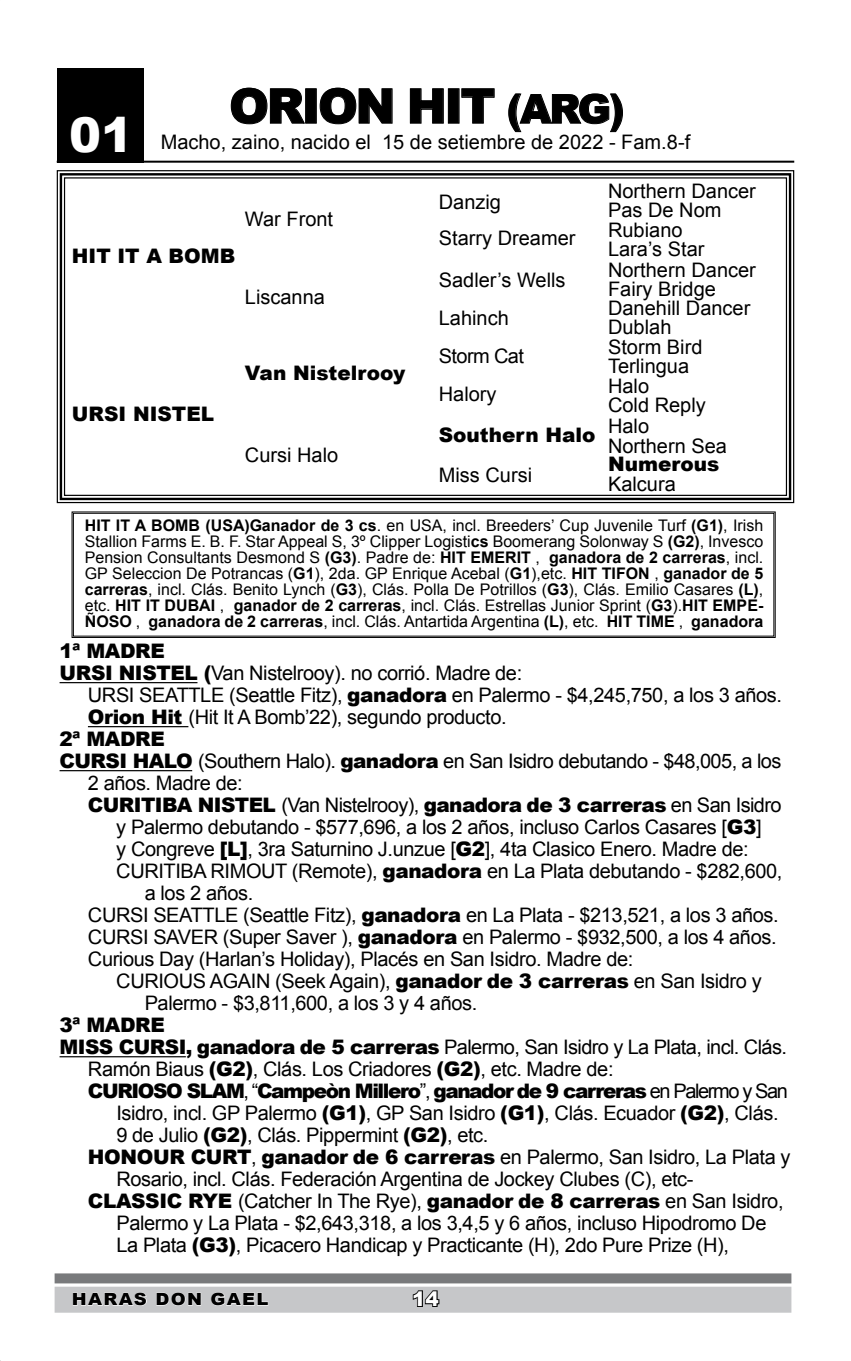
<style>
.page{position:relative;width:851px;height:1361px;background:#fff}
.page>*{position:absolute;margin:0;border:0;box-sizing:border-box;transform-origin:0 0}
.t1{font:900 48px "Arial";letter-spacing:-.05em;color:#000}
.t2{font:900 48px "Arial";color:#fff}
.t3{font:20px "Arial";letter-spacing:-.02em;color:#000}
.t4{font:20px "Arial";color:#000}
.t5{font:900 20px "Arial";letter-spacing:-.02em;color:#000}
.t6{font:900 20px "Arial";letter-spacing:-.07em;color:#000}
.t7{font:900 20px "Arial";color:#000}
.t8{font:900 20px "Arial";color:#fff}
.t9{font:900 16.8px "Arial";letter-spacing:.07em;color:#000;scale:1.08 1}
.t10{font:16px/16px "Arial";color:#000;text-align:justify}
.s1{font-size:40px}
.s2{font-weight:700}
.s3{font-weight:900}
.s4{font-weight:400}
</style>
<div class="page">
<div style="left:55px;top:1273px;width:736px;height:10px;background:#797a7c"></div>
<div style="left:55px;top:1286px;width:736px;height:26px;background:#c6c7c9"></div>
<div style="left:57px;top:68px;width:86px;height:94px;background:#000"></div>
<svg style="left:56px;top:170px;width:738px;height:334px"></svg>
<div style="left:60px;top:173px;width:731px;height:327px;border:2px solid #000"></div>
<hr style="left:57px;top:161px;width:737px;height:2px;background:#000">
<hr style="left:60px;top:682px;width:137px;height:1px;background:#000">
<hr style="left:88px;top:726px;width:100px;height:1px;background:#000">
<hr style="left:60px;top:770px;width:132px;height:1px;background:#000">
<hr style="left:60px;top:1056px;width:126px;height:1px;background:#000">
<svg style="left:412px;top:1290px;width:28px;height:17px"></svg>
<svg style="left:230px;top:87px;width:75px;height:38px"></svg>
<div style="left:305px;top:89px;width:11px;height:34px;border:1px solid #000"></div>
<svg style="left:319px;top:87px;width:74px;height:38px"></svg>
<svg style="left:409px;top:88px;width:35px;height:36px"></svg>
<div style="left:448px;top:89px;width:11px;height:34px;border:1px solid #000"></div>
<svg style="left:461px;top:88px;width:34px;height:36px"></svg>
<svg style="left:508px;top:93px;width:115px;height:40px"></svg>
<svg style="left:72px;top:511px;width:703px;height:127px"></svg>
<div style="left:73px;top:513px;width:701px;height:123px;border:1px solid #000"></div>
<svg style="left:72px;top:1292px;width:75px;height:14px"></svg>
<svg style="left:156px;top:1292px;width:46px;height:14px"></svg>
<svg style="left:211px;top:1292px;width:58px;height:14px"></svg>
<h1 class="t2" style="left:69px;top:100px;width:66px">01</h1>
<h1 class="t1" style="left:229px;top:71px;width:397px">ORION HIT <span class="s1">(ARG)</span></h1>
<p class="t4" style="left:161px;top:129px;width:531px">Macho, zaino, nacido el 15 de setiembre de 2022 - Fam.8-f</p>
<p class="t7" style="left:72px;top:242px;width:165px">HIT IT A BOMB</p>
<p class="t4" style="left:245px;top:205px;width:90px">War Front</p>
<p class="t4" style="left:245px;top:284px;width:82px">Liscanna</p>
<p class="t7" style="left:72px;top:399px;width:144px">URSI NISTEL</p>
<p class="t7" style="left:245px;top:358px;width:162px">Van Nistelrooy</p>
<p class="t4" style="left:245px;top:442px;width:95px">Cursi Halo</p>
<p class="t3" style="left:438px;top:188px;width:64px">Danzig</p>
<p class="t4" style="left:438px;top:224px;width:138px">Starry Dreamer</p>
<p class="t4" style="left:438px;top:267px;width:128px">Sadler’s Wells</p>
<p class="t4" style="left:438px;top:305px;width:72px">Lahinch</p>
<p class="t3" style="left:438px;top:343px;width:87px">Storm Cat</p>
<p class="t3" style="left:438px;top:381px;width:59px">Halory</p>
<p class="t7" style="left:438px;top:421px;width:158px">Southern Halo</p>
<p class="t4" style="left:438px;top:462px;width:95px">Miss Cursi</p>
<p class="t4" style="left:608px;top:178px;width:149px">Northern Dancer</p>
<p class="t3" style="left:608px;top:197px;width:115px">Pas De Nom</p>
<p class="t4" style="left:608px;top:217px;width:76px">Rubiano</p>
<p class="t4" style="left:608px;top:235px;width:98px">Lara’s Star</p>
<p class="t4" style="left:608px;top:257px;width:149px">Northern Dancer</p>
<p class="t4" style="left:608px;top:276px;width:109px">Fairy Bridge</p>
<p class="t4" style="left:608px;top:295px;width:144px">Danehill Dancer</p>
<p class="t3" style="left:608px;top:314px;width:65px">Dublah</p>
<p class="t4" style="left:608px;top:334px;width:96px">Storm Bird</p>
<p class="t4" style="left:608px;top:353px;width:83px">Terlingua</p>
<p class="t3" style="left:608px;top:373px;width:43px">Halo</p>
<p class="t4" style="left:608px;top:392px;width:99px">Cold Reply</p>
<p class="t3" style="left:608px;top:413px;width:43px">Halo</p>
<p class="t4" style="left:608px;top:432px;width:120px">Northern Sea</p>
<p class="t7" style="left:608px;top:450px;width:113px">Numerous</p>
<p class="t4" style="left:608px;top:470px;width:69px">Kalcura</p>
<p class="t10" style="left:85px;top:518px;width:680px"><span class="s2">HIT IT A BOMB (USA)Ganador de 3 cs</span>. en USA, incl. Breeders’ Cup Juvenile Turf <span class="s2">(G1)</span>, Irish Stallion Farms E. B. F. Star Appeal S, 3º Clipper Logisti<span class="s2">cs</span> Boomerang Solonway S <span class="s2">(G2)</span>, Invesco Pension Consultants Desmond S <span class="s2">(G3)</span>. Padre de: <span class="s2">HIT EMERIT</span> , <span class="s2">ganadora de 2 carreras</span>, incl.<br>GP Seleccion De Potrancas (<span class="s2">G1</span>), 2da. GP Enrique Acebal (<span class="s2">G1</span>),etc. <span class="s2">HIT TIFON</span> , <span class="s2">ganador de 5 carreras</span>, incl. Clás. Benito Lynch (<span class="s2">G3</span>), Clás. Polla De Potrillos (<span class="s2">G3</span>), Clás. Emilio Casares <span class="s2">(L)</span>, etc. <span class="s2">HIT IT DUBAI</span> , <span class="s2">ganador de 2 carreras</span>, incl. Clás. Estrellas Junior Sprint (<span class="s2">G3</span>).<span class="s2">HIT EMPE-ÑOSO</span> , <span class="s2">ganadora de 2 carreras</span>, incl. Clás. Antartida Argentina <span class="s2">(L)</span>, etc. <span class="s2">HIT TIME</span> , <span class="s2">ganadora</span></p>
<p class="t5" style="left:60px;top:636px;width:107px">1ª MADRE</p>
<p class="t3" style="left:60px;top:660px;width:464px"><span class="s3">URSI NISTEL (</span>Van Nistelrooy). no corrió. Madre de:</p>
<p class="t3" style="left:88px;top:682px;width:695px">URSI SEATTLE (Seattle Fitz), <span class="s3">ganadora</span> en Palermo - $4,245,750, a los 3 años.</p>
<p class="t3" style="left:88px;top:704px;width:420px"><span class="s3">Orion Hit</span> (Hit It A Bomb’22), segundo producto.</p>
<p class="t5" style="left:60px;top:724px;width:107px">2ª MADRE</p>
<p class="t3" style="left:60px;top:748px;width:723px"><span class="s3">CURSI HALO</span> (Southern Halo). <span class="s3">ganadora</span> en San Isidro debutando - $48,005, a los</p>
<p class="t3" style="left:88px;top:770px;width:156px">2 años. Madre de:</p>
<p class="t5" style="left:88px;top:790px;width:695px">CURITIBA NISTEL <span class="s4">(Van Nistelrooy),</span> ganadora de 3 carreras <span class="s4">en San Isidro</span></p>
<p class="t3" style="left:116px;top:814px;width:646px">y Palermo debutando - $577,696, a los 2 años, incluso Carlos Casares [<span class="s3">G3</span>]</p>
<p class="t3" style="left:116px;top:836px;width:633px">y Congreve <span class="s3">[L]</span>, 3ra Saturnino J.unzue [<span class="s3">G2</span>], 4ta Clasico Enero. Madre de:</p>
<p class="t3" style="left:116px;top:858px;width:667px">CURITIBA RIMOUT (Remote), <span class="s3">ganadora</span> en La Plata debutando - $282,600,</p>
<p class="t3" style="left:145px;top:880px;width:110px">a los 2 años.</p>
<p class="t3" style="left:88px;top:902px;width:692px">CURSI SEATTLE (Seattle Fitz), <span class="s3">ganadora</span> en La Plata - $213,521, a los 3 años.</p>
<p class="t3" style="left:88px;top:924px;width:690px">CURSI SAVER (Super Saver ), <span class="s3">ganadora</span> en Palermo - $932,500, a los 4 años.</p>
<p class="t3" style="left:88px;top:946px;width:547px">Curious Day (Harlan’s Holiday), Placés en San Isidro. Madre de:</p>
<p class="t3" style="left:116px;top:968px;width:647px">CURIOUS AGAIN (Seek Again), <span class="s3">ganador de 3 carreras</span> en San Isidro y</p>
<p class="t3" style="left:145px;top:990px;width:334px">Palermo - $3,811,600, a los 3 y 4 años.</p>
<p class="t5" style="left:60px;top:1010px;width:107px">3ª MADRE</p>
<p class="t3" style="left:60px;top:1034px;width:728px"><span class="s3">MISS CURSI, ganadora de 5 carreras</span> Palermo, San Isidro y La Plata, incl. Clás.</p>
<p class="t3" style="left:88px;top:1056px;width:527px">Ramón Biaus <span class="s3">(G2)</span>, Clás. Los Criadores <span class="s3">(G2)</span>, etc. Madre de:</p>
<p class="t6" style="left:88px;top:1076px;width:701px">CURIOSO SLAM<span class="s4">, “</span>Campeòn Millero<span class="s4">”,</span> ganador de 9 carreras <span class="s4">en Palermo y San</span></p>
<p class="t3" style="left:116px;top:1100px;width:663px">Isidro, incl. GP Palermo <span class="s3">(G1)</span>, GP San Isidro <span class="s3">(G1)</span>, Clás. Ecuador <span class="s3">(G2)</span>, Clás.</p>
<p class="t3" style="left:116px;top:1122px;width:373px">9 de Julio <span class="s3">(G2)</span>, Clás. Pippermint <span class="s3">(G2)</span>, etc.</p>
<p class="t3" style="left:88px;top:1144px;width:704px"><span class="s3">HONOUR CURT</span>, <span class="s3">ganador de 6 carreras</span> en Palermo, San Isidro, La Plata y</p>
<p class="t3" style="left:116px;top:1166px;width:578px">Rosario, incl. Clás. Federación Argentina de Jockey Clubes (C), etc-</p>
<p class="t3" style="left:88px;top:1188px;width:697px"><span class="s3">CLASSIC RYE</span> (Catcher In The Rye), <span class="s3">ganador de 8 carreras</span> en San Isidro,</p>
<p class="t3" style="left:116px;top:1210px;width:651px">Palermo y La Plata - $2,643,318, a los 3,4,5 y 6 años, incluso Hipodromo De</p>
<p class="t3" style="left:116px;top:1232px;width:614px">La Plata <span class="s3">(G3)</span>, Picacero Handicap y Practicante (H), 2do Pure Prize (H),</p>
<p class="t8" style="left:412px;top:1284px;width:28px">14</p>
<p class="t9" style="left:72px;top:1287px;width:183px">HARAS DON GAEL</p>
</div>
